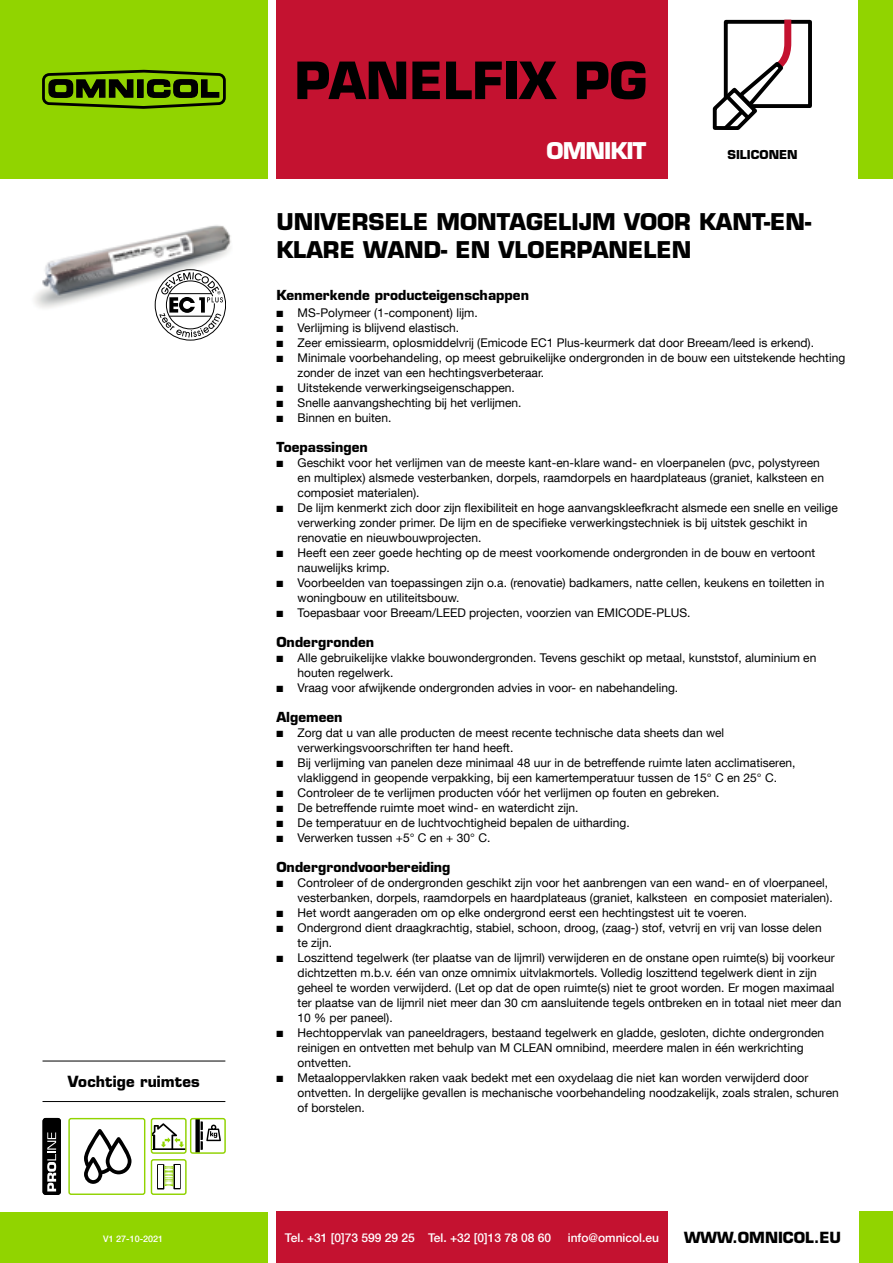
<style>
.page{position:relative;width:893px;height:1263px;background:#fff}
.page>*{position:absolute;margin:0;border:0;box-sizing:border-box;transform-origin:0 0}
.t1{font:700 49.95px "Eurostile LT Std";color:#000}
.t2{font:700 22.5px/28.5px "Eurostile LT Std";color:#000}
.t3{font:700 22.5px "Eurostile LT Std";letter-spacing:-.04em;color:#fff}
.t4{font:700 15px "Eurostile LT Std";letter-spacing:.005em;color:#000}
.t5{font:700 13.5px "Eurostile LT Std";color:#000}
.t6{font:12px/15px "Helvetica Neue LT Com";color:#000}
.t7{font:500 12px "Helvetica Neue LT Com";color:#fff}
.t8{font:700 12px "Eurostile LT Std";color:#000}
.t9{font:500 9px "Helvetica Neue LT Com";color:#fff}
</style>
<div class="page">
<div style="left:0;top:1212px;width:268px;height:51px;background:#91d400"></div>
<div style="left:859px;top:1212px;width:34px;height:51px;background:#91d400"></div>
<div style="left:858px;top:0;width:35px;height:179px;background:#91d400"></div>
<div style="left:0;top:0;width:268px;height:179px;background:#91d400"></div>
<div style="left:42px;top:73px;width:184px;height:32px;border:3px solid #000;border-radius:6px"></div>
<svg style="left:48px;top:79px;width:86px;height:19px"></svg>
<div style="left:138px;top:80px;width:5px;height:17px;background:#000"></div>
<div style="left:137px;top:79px;width:7px;height:19px;border:1px solid #000"></div>
<svg style="left:146px;top:79px;width:74px;height:19px"></svg>
<div style="left:276px;top:1212px;width:392px;height:51px;background:#c41230"></div>
<div style="left:151px;top:1118px;width:36px;height:36px;border:1px solid #91d400;border-radius:2px"></div>
<svg style="left:151px;top:1119px;width:70px;height:34px"></svg>
<div style="left:190px;top:1118px;width:36px;height:36px;border:1px solid #91d400;border-radius:2px"></div>
<svg style="left:157px;top:1164px;width:24px;height:26px"></svg>
<div style="left:151px;top:1159px;width:36px;height:36px;border:1px solid #91d400;border-radius:2px"></div>
<svg style="left:84px;top:1118px;width:61px;height:66px"></svg>
<div style="left:68px;top:1118px;width:77px;height:77px;border:1px solid #91d400;border-radius:2px"></div>
<div style="left:276px;top:0;width:392px;height:179px;background:#c41230"></div>
<div style="left:724px;top:20px;width:88px;height:88px;border:4px solid #000"></div>
<svg style="left:713px;top:20px;width:78px;height:110px"></svg>
<hr style="left:43px;top:1061px;width:182px;height:1px;background:#000">
<hr style="left:43px;top:1101px;width:182px;height:1px;background:#000">
<svg style="left:43px;top:1118px;width:18px;height:77px"></svg>
<img style="left:34px;top:225px;width:197px;height:116px">
<svg style="left:155px;top:269px;width:71px;height:71px"></svg>
<h1 class="t1" style="left:294px;top:50px;width:354px">PANELFIX PG</h1>
<p class="t4" style="left:68px;top:1072px;width:133px">Vochtige ruimtes</p>
<h2 class="t3" style="left:547px;top:136px;width:101px">OMNIKIT</h2>
<p class="t8" style="left:727px;top:147px;width:72px">SILICONEN</p>
<h2 class="t2" style="left:276px;top:207px;width:536px">UNIVERSELE MONTAGELIJM VOOR KANT-EN-<br>KLARE WAND- EN VLOERPANELEN</h2>
<p class="t5" style="left:276px;top:287px;width:254px">Kenmerkende producteigenschappen</p>
<p class="t6" style="left:276px;top:304px;width:203px">■ MS-Polymeer (1-component) lijm.</p>
<p class="t6" style="left:276px;top:319px;width:184px">■ Verlijming is blijvend elastisch.</p>
<p class="t6" style="left:276px;top:334px;width:539px">■ Zeer emissiearm, oplosmiddelvrij (Emicode EC1 Plus-keurmerk dat door Breeam/leed is erkend).</p>
<p class="t6" style="left:298px;top:349px;width:549px;text-indent:-21px">■ Minimale voorbehandeling, op meest gebruikelijke ondergronden in de bouw een uitstekende hechting zonder de inzet van een hechtingsverbeteraar.</p>
<p class="t6" style="left:276px;top:379px;width:240px">■ Uitstekende verwerkingseigenschappen.</p>
<p class="t6" style="left:276px;top:394px;width:247px">■ Snelle aanvangshechting bij het verlijmen.</p>
<p class="t6" style="left:276px;top:409px;width:117px">■ Binnen en buiten.</p>
<p class="t5" style="left:276px;top:438px;width:93px">Toepassingen</p>
<p class="t6" style="left:298px;top:454px;width:528px;text-indent:-21px">■ Geschikt voor het verlijmen van de meeste kant-en-klare wand- en vloerpanelen (pvc, polystyreen en multiplex) alsmede vesterbanken, dorpels, raamdorpels en haardplateaus (graniet, kalksteen en composiet materialen).</p>
<p class="t6" style="left:298px;top:499px;width:542px;text-indent:-21px">■ De lijm kenmerkt zich door zijn flexibiliteit en hoge aanvangskleefkracht alsmede een snelle en veilige verwerking zonder primer. De lijm en de specifieke verwerkingstechniek is bij uitstek geschikt in renovatie en nieuwbouwprojecten.</p>
<p class="t6" style="left:298px;top:544px;width:519px;text-indent:-21px">■ Heeft een zeer goede hechting op de meest voorkomende ondergronden in de bouw en vertoont nauwelijks krimp.</p>
<p class="t6" style="left:298px;top:574px;width:528px;text-indent:-21px">■ Voorbeelden van toepassingen zijn o.a. (renovatie) badkamers, natte cellen, keukens en toiletten in woningbouw en utiliteitsbouw.</p>
<p class="t6" style="left:276px;top:604px;width:416px">■ Toepasbaar voor Breeam/LEED projecten, voorzien van EMICODE-PLUS.</p>
<p class="t5" style="left:276px;top:633px;width:99px">Ondergronden</p>
<p class="t6" style="left:298px;top:649px;width:520px;text-indent:-21px">■ Alle gebruikelijke vlakke bouwondergronden. Tevens geschikt op metaal, kunststof, aluminium en houten regelwerk.</p>
<p class="t6" style="left:276px;top:679px;width:403px">■ Vraag voor afwijkende ondergronden advies in voor- en nabehandeling.</p>
<p class="t5" style="left:276px;top:708px;width:68px">Algemeen</p>
<p class="t6" style="left:298px;top:724px;width:428px;text-indent:-21px">■ Zorg dat u van alle producten de meest recente technische data sheets dan wel verwerkingsvoorschriften ter hand heeft.</p>
<p class="t6" style="left:276px;top:754px;width:521px;text-align:center">■ Bij verlijming van panelen deze minimaal 48 uur in de betreffende ruimte laten acclimatiseren, vlakliggend in geopende verpakking, bij een kamertemperatuur tussen de 15° C en 25° C.</p>
<p class="t6" style="left:276px;top:784px;width:445px">■ Controleer de te verlijmen producten vóór het verlijmen op fouten en gebreken.</p>
<p class="t6" style="left:276px;top:799px;width:304px">■ De betreffende ruimte moet wind- en waterdicht zijn.</p>
<p class="t6" style="left:276px;top:814px;width:355px">■ De temperatuur en de luchtvochtigheid bepalen de uitharding.</p>
<p class="t6" style="left:276px;top:829px;width:215px">■ Verwerken tussen +5° C en + 30° C.</p>
<p class="t5" style="left:276px;top:858px;width:176px">Ondergrondvoorbereiding</p>
<p class="t6" style="left:298px;top:874px;width:537px;text-indent:-21px">■ Controleer of de ondergronden geschikt zijn voor het aanbrengen van een wand- en of vloerpaneel, vesterbanken, dorpels, raamdorpels en haardplateaus (graniet, kalksteen en composiet materialen).</p>
<p class="t6" style="left:276px;top:904px;width:472px">■ Het wordt aangeraden om op elke ondergrond eerst een hechtingstest uit te voeren.</p>
<p class="t6" style="left:298px;top:919px;width:526px;text-indent:-21px">■ Ondergrond dient draagkrachtig, stabiel, schoon, droog, (zaag-) stof, vetvrij en vrij van losse delen te zijn.</p>
<p class="t6" style="left:298px;top:949px;width:545px;text-indent:-21px">■ Loszittend tegelwerk (ter plaatse van de lijmril) verwijderen en de onstane open ruimte(s) bij voorkeur dichtzetten m.b.v. één van onze omnimix uitvlakmortels. Volledig loszittend tegelwerk dient in zijn geheel te worden verwijderd. (Let op dat de open ruimte(s) niet te groot worden. Er mogen maximaal ter plaatse van de lijmril niet meer dan 30 cm aansluitende tegels ontbreken en in totaal niet meer dan 10 % per paneel).</p>
<p class="t6" style="left:298px;top:1024px;width:528px;text-indent:-21px">■ Hechtoppervlak van paneeldragers, bestaand tegelwerk en gladde, gesloten, dichte ondergronden reinigen en ontvetten met behulp van M CLEAN omnibind, meerdere malen in één werkrichting ontvetten.</p>
<p class="t6" style="left:298px;top:1069px;width:543px;text-indent:-21px">■ Metaaloppervlakken raken vaak bedekt met een oxydelaag die niet kan worden verwijderd door ontvetten. In dergelijke gevallen is mechanische voorbehandeling noodzakelijk, zoals stralen, schuren of borstelen.</p>
<p class="t9" style="left:103px;top:1233px;width:62px">V1 27-10-2021</p>
<p class="t7" style="left:285px;top:1230px;width:268px">Tel. +31 [0]73 599 29 25 Tel. +32 [0]13 78 08 60</p>
<p class="t7" style="left:568px;top:1230px;width:93px">info@omnicol.eu</p>
<p class="t4" style="left:684px;top:1228px;width:159px">WWW.OMNICOL.EU</p>
</div>
